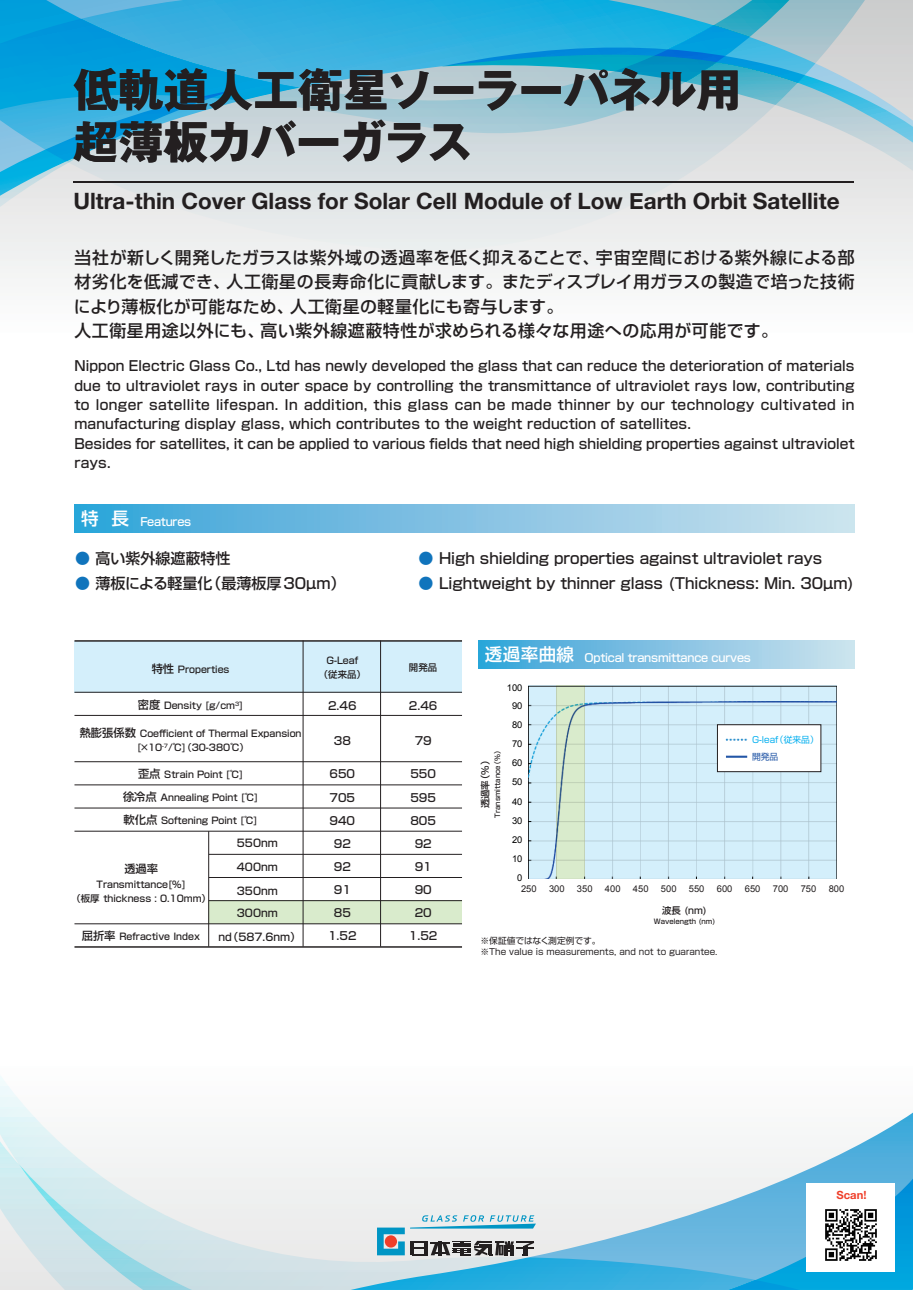
<style>
.page{position:relative;width:913px;height:1290px;background:#fff}
.page>*{position:absolute;margin:0;border:0;box-sizing:border-box;transform-origin:0 0}
.t1{font:700 45px/52.5px "Gothic MB101 Pro";letter-spacing:-.005em;color:#231f20}
.t2{font:700 22.5px "Helvetica Neue";color:#231f20}
.t3{font:500 16.88px/24.4px "Shin Go Pro";letter-spacing:.025em;color:#231f20}
.t4{font:500 15px "Shin Go Pro";color:#231f20}
.t5{font:500 13.75px/19.4px "Shin Go Pro";letter-spacing:.01em;color:#231f20}
.t6{font:500 11.25px/23.1px "Shin Go Pro";color:#231f20;text-align:center}
.t7{font:500 11.25px "Shin Go Pro";letter-spacing:-.02em;color:#fff}
.t8{font:700 11.25px "Helvetica Neue";color:#ef3e29}
.t9{font:500 10.62px "Shin Go Pro";color:#231f20}
.t10{font:500 9.38px/14.5px "Shin Go Pro";color:#231f20;text-align:center}
.t11{font:9.38px "Arial";color:#231f20}
.t12{font:9.38px/19.2px "Arial";letter-spacing:-.005em;color:#030303;text-align:center}
.t13{font:8.75px/10.8px "Shin Go Pro";color:#231f20}
.t14{font:8.75px "Shin Go Pro";color:#00aeef}
.t15{font:8.75px "Shin Go Pro";color:#2256a6}
.t16{font:500 6.88px "Shin Go Pro";color:#231f20}
.s1{font-size:17.5px}
.s2{font-weight:700;color:#1074bc}
.s3{color:#1074bc}
.s4{font-size:11.25px}
</style>
<div class="page">
<div style="left:0;top:0;width:912px;height:337px;background:#f6f7f7"></div>
<svg style="left:234px;top:156px;width:678px;height:94px"></svg>
<svg style="left:0;top:0;width:912px;height:156px;background:#51b5db"></svg>
<svg style="left:441px;top:48px;width:471px;height:155px;background:#aecfdb"></svg>
<svg style="left:0;top:90px;width:234px;height:143px"></svg>
<svg style="left:0;top:1076px;width:912px;height:214px"></svg>
<svg style="left:377px;top:1215px;width:159px;height:40px;background:#a2b7bf"></svg>
<div style="left:806px;top:1183px;width:89px;height:89px;background:#fff"></div>
<img style="left:825px;top:1209px;width:52px;height:52px">
<div style="left:209px;top:900px;width:253px;height:24px;background:#d9ebcc"></div>
<div style="left:74px;top:641px;width:388px;height:51px;background:#d4effb"></div>
<div style="left:74px;top:504px;width:780px;height:28px;background:linear-gradient(to right,#35a3d9,#d0e2ee)"></div>
<hr style="left:73px;top:181px;width:780px;height:2px;background:#231f20">
<div style="left:478px;top:640px;width:376px;height:28px;background:linear-gradient(to right,#35a3d9,#d0e2ee)"></div>
<hr style="left:74px;top:640px;width:388px;height:2px;background:#231f20">
<hr style="left:74px;top:946px;width:388px;height:2px;background:#231f20">
<hr style="left:74px;top:923px;width:388px;height:1px;background:#231f20">
<hr style="left:209px;top:900px;width:253px;height:1px;background:#231f20">
<hr style="left:209px;top:877px;width:253px;height:1px;background:#231f20">
<hr style="left:209px;top:854px;width:253px;height:1px;background:#231f20">
<hr style="left:74px;top:831px;width:388px;height:1px;background:#231f20">
<hr style="left:74px;top:808px;width:388px;height:1px;background:#231f20">
<hr style="left:74px;top:784px;width:388px;height:1px;background:#231f20">
<hr style="left:74px;top:761px;width:388px;height:1px;background:#231f20">
<hr style="left:74px;top:715px;width:388px;height:1px;background:#231f20">
<hr style="left:74px;top:692px;width:388px;height:1px;background:#231f20">
<hr style="left:380px;top:640px;width:1px;height:306px;background:#231f20">
<hr style="left:303px;top:640px;width:1px;height:306px;background:#231f20">
<hr style="left:208px;top:831px;width:1px;height:115px;background:#231f20">
<img style="left:528px;top:686px;width:308px;height:193px">
<div style="left:717px;top:724px;width:103px;height:48px;background:#fff;border:1px solid #231f20"></div>
<hr style="left:725px;top:756px;width:22px;height:2px;background:#2256a6">
<svg style="left:725px;top:739px;width:22px;height:2px"></svg>
<h1 class="t1" style="left:73px;top:58px;width:669px">低軌道人工衛星ソーラーパネル用超薄板カバーガラス</h1>
<h2 class="t2" style="left:73px;top:184px;width:767px">Ultra-thin Cover Glass for Solar Cell Module of Low Earth Orbit Satellite</h2>
<p class="t3" style="left:74px;top:243px;width:782px">当社が新しく開発したガラスは紫外域の透過率を低く抑えることで、宇宙空間における紫外線による部材劣化を低減でき、人工衛星の長寿命化に貢献します。またディスプレイ用ガラスの製造で培った技術により薄板化が可能なため、人工衛星の軽量化にも寄与します。<br>人工衛星用途以外にも、高い紫外線遮蔽特性が求められる様々な用途への応用が可能です。</p>
<p class="t5" style="left:74px;top:355px;width:781px">Nippon Electric Glass Co., Ltd has newly developed the glass that can reduce the deterioration of materials due to ultraviolet rays in outer space by controlling the transmittance of ultraviolet rays low, contributing to longer satellite lifespan. In addition, this glass can be made thinner by our technology cultivated in manufacturing display glass, which contributes to the weight reduction of satellites.<br>Besides for satellites, it can be applied to various fields that need high shielding properties against ultraviolet rays.</p>
<p class="t7" style="left:81px;top:512px;width:112px"><span class="s1">特 長</span> Features</p>
<p class="t4" style="left:75px;top:546px;width:157px"><span class="s2">●</span> 高い紫外線遮蔽特性</p>
<p class="t4" style="left:418px;top:546px;width:405px"><span class="s3">●</span> High shielding properties against ultraviolet rays</p>
<p class="t4" style="left:75px;top:571px;width:272px"><span class="s2">●</span> 薄板による軽量化（最薄板厚30µm）</p>
<p class="t4" style="left:418px;top:571px;width:437px"><span class="s3">●</span> Lightweight by thinner glass (Thickness: Min. 30µm)</p>
<p class="t10" style="left:319px;top:652px;width:48px">G-Leaf<br>（従来品）</p>
<p class="t10" style="left:152px;top:661px;width:79px"><span class="s4">特性</span> Properties</p>
<p class="t10" style="left:409px;top:659px;width:30px">開発品</p>
<p class="t6" style="left:328px;top:692px;width:30px">2.46</p>
<p class="t6" style="left:334px;top:727px;width:19px">38</p>
<p class="t10" style="left:138px;top:697px;width:107px"><span class="s4">密度</span> Density [g/cm<sup>3</sup>]</p>
<p class="t10" style="left:80px;top:726px;width:223px;line-height:13.2px"><span class="s4">熱膨張係数</span> Coefficient of Thermal Expansion [×10<sup>-7</sup>/℃]（30-380℃）</p>
<p class="t10" style="left:138px;top:766px;width:107px"><span class="s4">歪点</span> Strain Point [℃]</p>
<p class="t10" style="left:123px;top:789px;width:137px"><span class="s4">徐冷点</span> Annealing Point [℃]</p>
<p class="t10" style="left:124px;top:812px;width:135px"><span class="s4">軟化点</span> Softening Point [℃]</p>
<p class="t6" style="left:124px;top:856px;width:35px">透過率</p>
<p class="t10" style="left:71px;top:876px;width:141px">Transmittance[%]<br>（板厚 thickness : 0.10mm）</p>
<p class="t10" style="left:82px;top:928px;width:120px"><span class="s4">屈折率</span> Refractive Index</p>
<p class="t9" style="left:218px;top:928px;width:84px">nd（587.6nm）</p>
<p class="t6" style="left:409px;top:692px;width:30px">2.46</p>
<p class="t6" style="left:414px;top:727px;width:19px">79</p>
<p class="t6" style="left:328px;top:761px;width:30px">650<br>705<br>940<br>92<br>92<br>91<br>85<br>1.52</p>
<p class="t6" style="left:409px;top:761px;width:30px">550<br>595<br>805<br>92<br>91<br>90<br>20<br>1.52</p>
<p class="t9" style="left:237px;top:834px;width:42px">550nm</p>
<p class="t9" style="left:237px;top:858px;width:42px">400nm</p>
<p class="t9" style="left:237px;top:882px;width:42px">350nm</p>
<p class="t9" style="left:237px;top:905px;width:42px">300nm</p>
<p class="t7" style="left:485px;top:648px;width:267px"><span class="s1">透過率曲線</span> Optical transmittance curves</p>
<p class="t12" style="left:507px;top:679px;width:17px;line-height:17.6px">100<br>90</p>
<p class="t12" style="left:512px;top:715px;width:12px">80<br>70<br>60<br>50<br>40<br>30<br>20<br>10<br>0</p>
<p class="t11" style="left:521px;top:882px;width:17px">250</p>
<p class="t11" style="left:549px;top:882px;width:17px">300</p>
<p class="t11" style="left:577px;top:882px;width:17px">350</p>
<p class="t11" style="left:605px;top:882px;width:17px">400</p>
<p class="t11" style="left:633px;top:882px;width:17px">450</p>
<p class="t11" style="left:660px;top:882px;width:17px">500</p>
<p class="t11" style="left:688px;top:882px;width:17px">550</p>
<p class="t11" style="left:716px;top:882px;width:17px">600</p>
<p class="t11" style="left:744px;top:882px;width:17px">650</p>
<p class="t11" style="left:772px;top:882px;width:17px">700</p>
<p class="t11" style="left:800px;top:882px;width:17px">750</p>
<p class="t11" style="left:828px;top:882px;width:17px">800</p>
<p class="t10" style="left:662px;top:902px;width:46px">波長 (nm)</p>
<p class="t16" style="left:653px;top:916px;width:63px">Wavelength (nm)</p>
<p class="t14" style="left:752px;top:733px;width:68px">G-leaf（従来品）</p>
<p class="t16" style="left:491px;top:818px;width:72px;rotate:-90deg">Transmittance（%）</p>
<p class="t15" style="left:752px;top:750px;width:28px">開発品</p>
<p class="t10" style="left:477px;top:808px;width:54px;rotate:-90deg">透過率（％）</p>
<p class="t13" style="left:480px;top:934px;width:238px">※保証値ではなく測定例です。<br>※The value is measurements, and not to guarantee.</p>
<p class="t8" style="left:836px;top:1186px;width:32px">Scan!</p>
</div>
